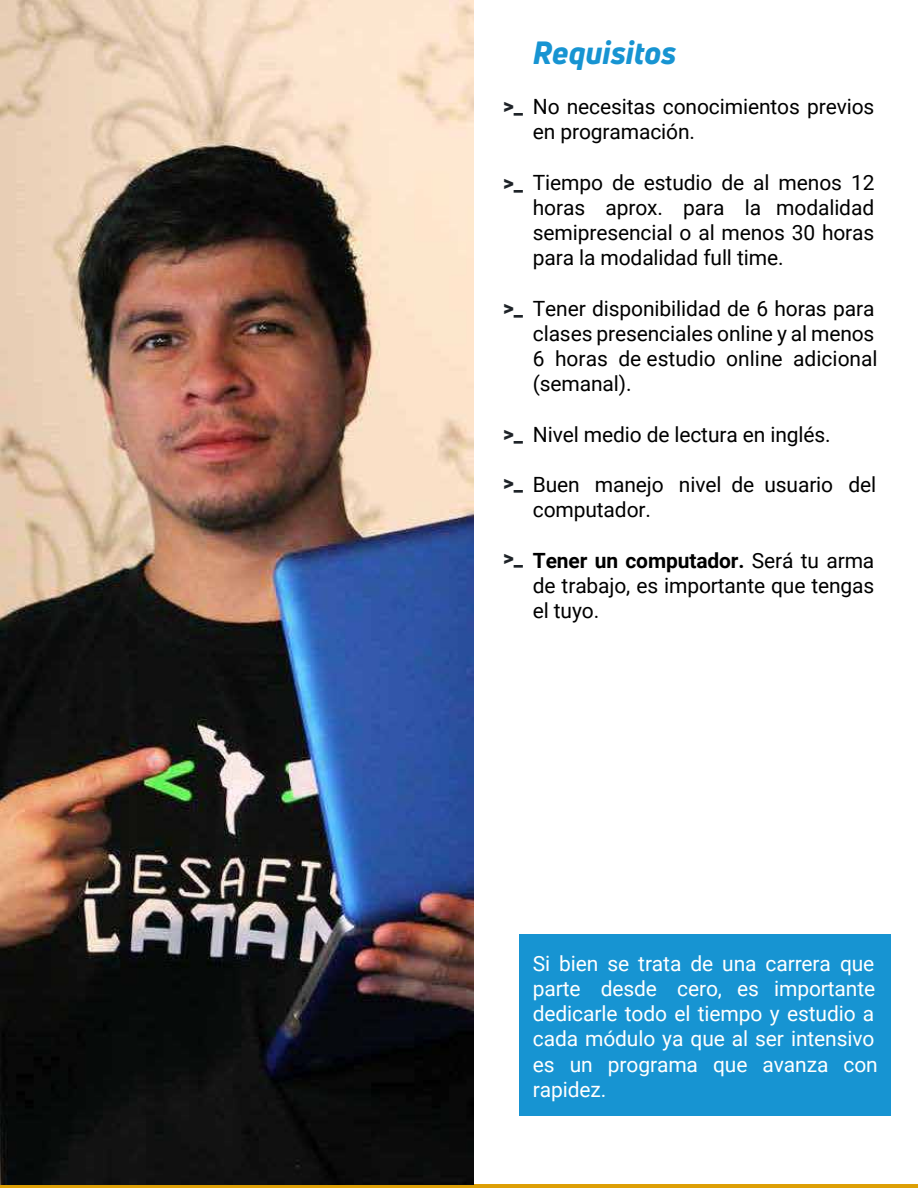
<style>
.page{position:relative;width:918px;height:1188px;background:#fff}
.page>*{position:absolute;margin:0;border:0;box-sizing:border-box;transform-origin:0 0}
.t1{font:italic 800 31.5px "Uni Neue";color:#1794d2}
.t2{font:21px/25.2px "Roboto";letter-spacing:-.005em;color:#000}
.t3{font:21px/25.2px "Roboto";letter-spacing:-.005em;color:#fff}
.t4{font:900 21px "Roboto";color:#1e2328}
.s1{font-weight:700}
</style>
<div class="page">
<div style="left:519px;top:934px;width:372px;height:182px;background:#1794d2"></div>
<hr style="left:0;top:1184px;width:918px;height:4px;background:#dd9f06">
<img style="left:0;top:0;width:473px;height:1184px">
<p class="t4" style="left:503px;top:91px;width:22px">&gt;_</p>
<p class="t4" style="left:503px;top:167px;width:22px">&gt;_</p>
<p class="t4" style="left:503px;top:292px;width:22px">&gt;_</p>
<p class="t4" style="left:503px;top:418px;width:22px">&gt;_</p>
<p class="t4" style="left:503px;top:468px;width:22px">&gt;_</p>
<p class="t4" style="left:503px;top:543px;width:22px">&gt;_</p>
<h1 class="t1" style="left:533px;top:31px;width:145px">Requisitos</h1>
<p class="t2" style="left:533px;top:93px;width:343px">No necesitas conocimientos previos en programación.</p>
<p class="t2" style="left:533px;top:169px;width:343px;text-align:justify">Tiempo de estudio de al menos 12 horas aprox. para la modalidad semipresencial o al menos 30 horas para la modalidad full time.</p>
<p class="t2" style="left:533px;top:295px;width:346px">Tener disponibilidad de 6 horas para clases presenciales online y al menos<br>6 horas de estudio online adicional (semanal).</p>
<p class="t2" style="left:533px;top:421px;width:299px">Nivel medio de lectura en inglés.</p>
<p class="t2" style="left:533px;top:471px;width:345px">Buen manejo nivel de usuario del computador.</p>
<p class="t2" style="left:533px;top:547px;width:343px;text-align:justify"><span class="s1">Tener un computador.</span> Será tu arma de trabajo, es importante que tengas el tuyo.</p>
<p class="t3" style="left:533px;top:950px;width:346px">Si bien se trata de una carrera que parte desde cero, es importante dedicarle todo el tiempo y estudio a cada módulo ya que al ser intensivo es un programa que avanza con rapidez.</p>
</div>
